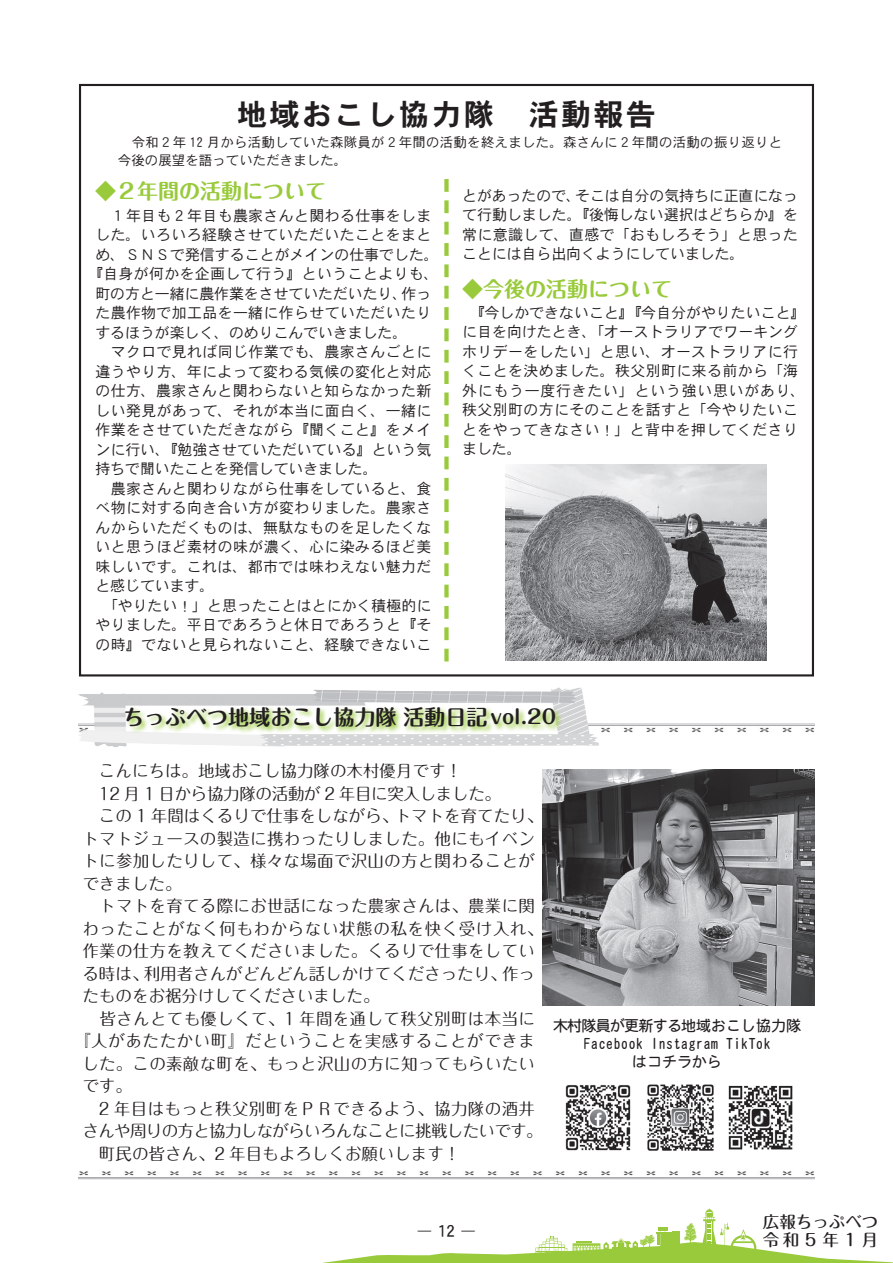
<style>
.page{position:relative;width:893px;height:1263px;background:#fff}
.page>*{position:absolute;margin:0;border:0;box-sizing:border-box;transform-origin:0 0}
.t1{font:30px "DFHS Gothic W7 WIN RKSJ H";letter-spacing:.08em;color:#231f20}
.t2{font:700 21px "Maru Fo Pro";color:#231f20}
.t3{font:700 21px "Maru Fo Pro";color:#99ca3b}
.t4{font:16.5px "Maru Fo Pro";letter-spacing:.015em;color:#231f20}
.t5{font:16.5px "Maru Fo Pro";letter-spacing:.035em;color:#231f20}
.t6{font:16.5px "Maru Fo Pro";letter-spacing:-.04em;color:#231f20}
.t7{font:16.5px "Maru Fo Pro";letter-spacing:-.02em;color:#231f20}
.t8{font:500 16.5px "Maru Fo Pro";color:#231f20}
.t9{font:16.5px "DFHS Gothic W5 WIN RKSJ H";color:#231f20}
.t10{font:15px/19.5px "DFHS Gothic W3 WINP RKSJ H";letter-spacing:.02em;color:#231f20}
.t11{font:15px/19.5px "DFHS Gothic W3 WINP RKSJ H";letter-spacing:-.005em;color:#231f20}
.t12{font:15px/18px "DFHS Maru Gothic W4 WIN RKSJ H";color:#231f20}
.t13{font:15px "DFHS Gothic W3 WINP RKSJ H";letter-spacing:-.01em;color:#231f20}
.t14{font:13.5px/18px "DFHS Gothic W3 WIN RKSJ H";letter-spacing:.015em;color:#231f20}
.t15{font:13.5px "DF Kai Sho Bd WINP RKSJ H";color:#231f20}
.s1{font-size:19.5px}
</style>
<div class="page">
<svg style="left:322px;top:1208px;width:571px;height:55px"></svg>
<img style="left:598px;top:723px;width:216px;height:10px">
<img style="left:79px;top:1171px;width:735px;height:8px">
<img style="left:79px;top:687px;width:519px;height:60px">
<svg style="left:124px;top:705px;width:438px;height:29px"></svg>
<img style="left:728px;top:1085px;width:65px;height:65px">
<img style="left:647px;top:1084px;width:67px;height:67px">
<img style="left:565px;top:1085px;width:66px;height:66px">
<svg style="left:444px;top:179px;width:5px;height:482px"></svg>
<img style="left:505px;top:464px;width:262px;height:196px">
<img style="left:543px;top:770px;width:271px;height:235px">
<h1 class="t1" style="left:237px;top:99px;width:420px">地域おこし協力隊　活動報告</h1>
<p class="t14" style="left:118px;top:134px;width:666px">　令和２年 12 月から活動していた森隊員が２年間の活動を終えました。森さんに２年間の活動の振り返りと今後の展望を語っていただきました。</p>
<p class="t13" style="left:575px;top:188px;width:224px">そこは自分の気持ちに正直になっ</p>
<h2 class="t3" style="left:95px;top:174px;width:232px">◆２年間の活動について</h2>
<p class="t11" style="left:462px;top:186px;width:338px">とがあったので、<br>て行動しました。『後悔しない選択はどちらか』を常に意識して、直感で「おもしろそう」と思ったことには自ら出向くようにしていました。</p>
<p class="t10" style="left:95px;top:206px;width:337px">　１年目も２年目も農家さんと関わる仕事をしま</p>
<p class="t10" style="left:95px;top:225px;width:337px">した。いろいろ経験させていただいたことをまと</p>
<p class="t11" style="left:95px;top:245px;width:345px">め、ＳＮＳで発信することがメインの仕事でした。</p>
<p class="t10" style="left:88px;top:264px;width:352px">『自身が何かを企画して行う』ということよりも、</p>
<p class="t10" style="left:402px;top:284px;width:31px">作っ</p>
<h2 class="t3" style="left:462px;top:272px;width:211px">◆今後の活動について</h2>
<p class="t10" style="left:95px;top:284px;width:338px">町の方と一緒に農作業をさせていただいたり、<br>た農作物で加工品を一緒に作らせていただいたりするほうが楽しく、のめりこんでいきました。<br>　マクロで見れば同じ作業でも、農家さんごとに違うやり方、年によって変わる気候の変化と対応の仕方、農家さんと関わらないと知らなかった新しい発見があって、それが本当に面白く、一緒に作業をさせていただきながら『聞くこと』をメインに行い、『勉強させていただいている』という気持ちで聞いたことを発信していきました。<br>　農家さんと関わりながら仕事をしていると、食べ物に対する向き合い方が変わりました。農家さんからいただくものは、無駄なものを足したくないと思うほど素材の味が濃く、心に染みるほど美味しいです。これは、都市では味わえない魅力だと感じています。<br>　「やりたい！」と思ったことはとにかく積極的にやりました。平日であろうと休日であろうと『その時』でないと見られないこと、経験できないこ</p>
<p class="t10" style="left:462px;top:303px;width:345px">　『今しかできないこと』『今自分がやりたいこと『に目を向けたとき、「オーストラリアでワーキングホリデーをしたい」と思い、オーストラリアに行くことを決めました。秩父別町に来る前から「海外にもう一度行きたい」という強い思いがあり、秩父別町の方にそのことを話すと「今やりたいことをやってきなさい！」と背中を押してくださりました。</p>
<h2 class="t2" style="left:123px;top:700px;width:434px">ちっぷべつ地域おこし協力隊活動日記 <span class="s1">vol.20</span></h2>
<p class="t4" style="left:82px;top:758px;width:381px">　こんにちは。地域おこし協力隊の木村優月です!</p>
<p class="t7" style="left:82px;top:780px;width:420px">　12 月 1 日から協力隊の活動が 2 年目に突入しました。</p>
<p class="t4" style="left:395px;top:803px;width:150px">トマトを育てたり、</p>
<p class="t4" style="left:82px;top:803px;width:317px">　この 1 年間はくるりで仕事をしながら、</p>
<p class="t4" style="left:82px;top:825px;width:454px">トマトジュースの製造に携わったりしました。他にもイベン</p>
<p class="t4" style="left:82px;top:848px;width:454px">トに参加したりして、様々な場面で沢山の方と関わることが</p>
<p class="t4" style="left:82px;top:870px;width:100px">できました。</p>
<p class="t4" style="left:82px;top:893px;width:454px">　トマトを育てる際にお世話になった農家さんは、農業に関</p>
<p class="t5" style="left:82px;top:915px;width:462px">わったことがなく何もわからない状態の私を快く受け入れ、</p>
<p class="t4" style="left:82px;top:938px;width:454px">作業の仕方を教えてくださいました。くるりで仕事をしてい</p>
<p class="t4" style="left:502px;top:960px;width:34px">作っ</p>
<p class="t4" style="left:144px;top:960px;width:365px">利用者さんがどんどん話しかけてくださったり、</p>
<p class="t4" style="left:82px;top:960px;width:67px">る時は、</p>
<p class="t4" style="left:82px;top:983px;width:298px">たものをお裾分けしてくださいました。</p>
<p class="t4" style="left:82px;top:1005px;width:454px">　皆さんとても優しくて、1 年間を通して秩父別町は本当に</p>
<p class="t5" style="left:74px;top:1028px;width:462px">『人があたたかい町』だということを実感することができま</p>
<p class="t4" style="left:82px;top:1050px;width:454px">した。この素敵な町を、もっと沢山の方に知ってもらいたい</p>
<p class="t4" style="left:82px;top:1073px;width:51px">です。</p>
<p class="t4" style="left:82px;top:1095px;width:454px">　2 年目はもっと秩父別町をＰＲできるよう、協力隊の酒井</p>
<p class="t6" style="left:82px;top:1118px;width:462px">さんや周りの方と協力しながらいろんなことに挑戦したいです。</p>
<p class="t4" style="left:82px;top:1140px;width:379px">　町民の皆さん、2 年目もよろしくお願いします!</p>
<p class="t12" style="left:726px;top:1017px;width:77px;text-indent:-173px">木村隊員が更新する地域おこし協力隊<br>TikTok</p>
<p class="t12" style="left:632px;top:1035px;width:91px;text-indent:-49px">Facebook<br>はコチラから</p>
<p class="t12" style="left:651px;top:1035px;width:69px">Instagram</p>
<p class="t15" style="left:418px;top:1225px;width:15px">―</p>
<p class="t9" style="left:438px;top:1223px;width:18px">12</p>
<p class="t15" style="left:461px;top:1225px;width:15px">―</p>
<p class="t8" style="left:763px;top:1208px;width:117px">広報ちっぷべつ</p>
<p class="t8" style="left:763px;top:1226px;width:117px">令和５年１月</p>
</div>
